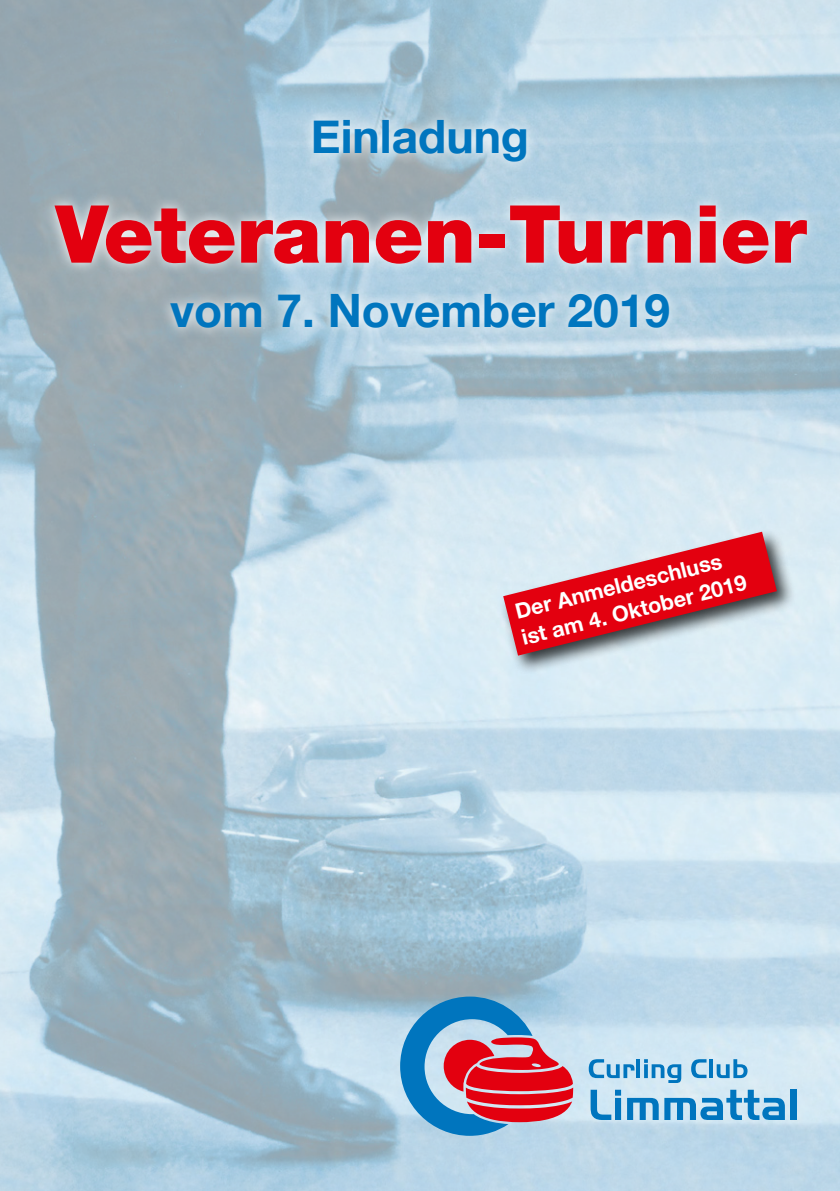
<style>
.page{position:relative;width:840px;height:1191px;background:#fff}
.page>*{position:absolute;margin:0;border:0;box-sizing:border-box;transform-origin:0 0}
.t1{font:900 80px "Helvetica Neue";color:#e3000f}
.t2{font:700 46px "Helvetica Neue";color:#0075be}
.t3{font:700 21.6px/27px "Helvetica Neue";color:#fff}
</style>
<div class="page">
<img style="left:0;top:0;width:839px;height:1191px">
<svg style="left:43px;top:106px;width:776px;height:234px;background:#b5cbd7"></svg>
<div style="left:499px;top:528px;width:296px;height:147px;background:#000;opacity:.75"></div>
<svg style="left:503px;top:532px;width:273px;height:123px;background:#d26b76"></svg>
<svg style="left:590px;top:1089px;width:30px;height:31px"></svg>
<svg style="left:626px;top:1097px;width:32px;height:23px"></svg>
<svg style="left:664px;top:1089px;width:120px;height:31px;background:#75b5db"></svg>
<div style="left:790px;top:1089px;width:6px;height:31px;background:#0075be"></div>
<svg style="left:588px;top:1059px;width:46px;height:19px"></svg>
<hr style="left:636px;top:1059px;width:4px;height:19px;background:#0075be">
<svg style="left:643px;top:1059px;width:38px;height:24px"></svg>
<svg style="left:690px;top:1059px;width:16px;height:19px"></svg>
<hr style="left:709px;top:1059px;width:3px;height:19px;background:#0075be">
<svg style="left:716px;top:1059px;width:31px;height:19px"></svg>
<svg style="left:400px;top:996px;width:173px;height:139px;background:#9881a0"></svg>
<h2 class="t2" style="left:311px;top:100px;width:219px">Einladung</h2>
<h1 class="t1" style="left:56px;top:186px;width:751px">Veteranen-Turnier</h1>
<h2 class="t2" style="left:170px;top:274px;width:501px">vom 7. November 2019</h2>
<p class="t3" style="left:512px;top:599px;width:232px;rotate:-14deg">Der Anmeldeschluss ist am 4. Oktober 2019</p>
</div>
